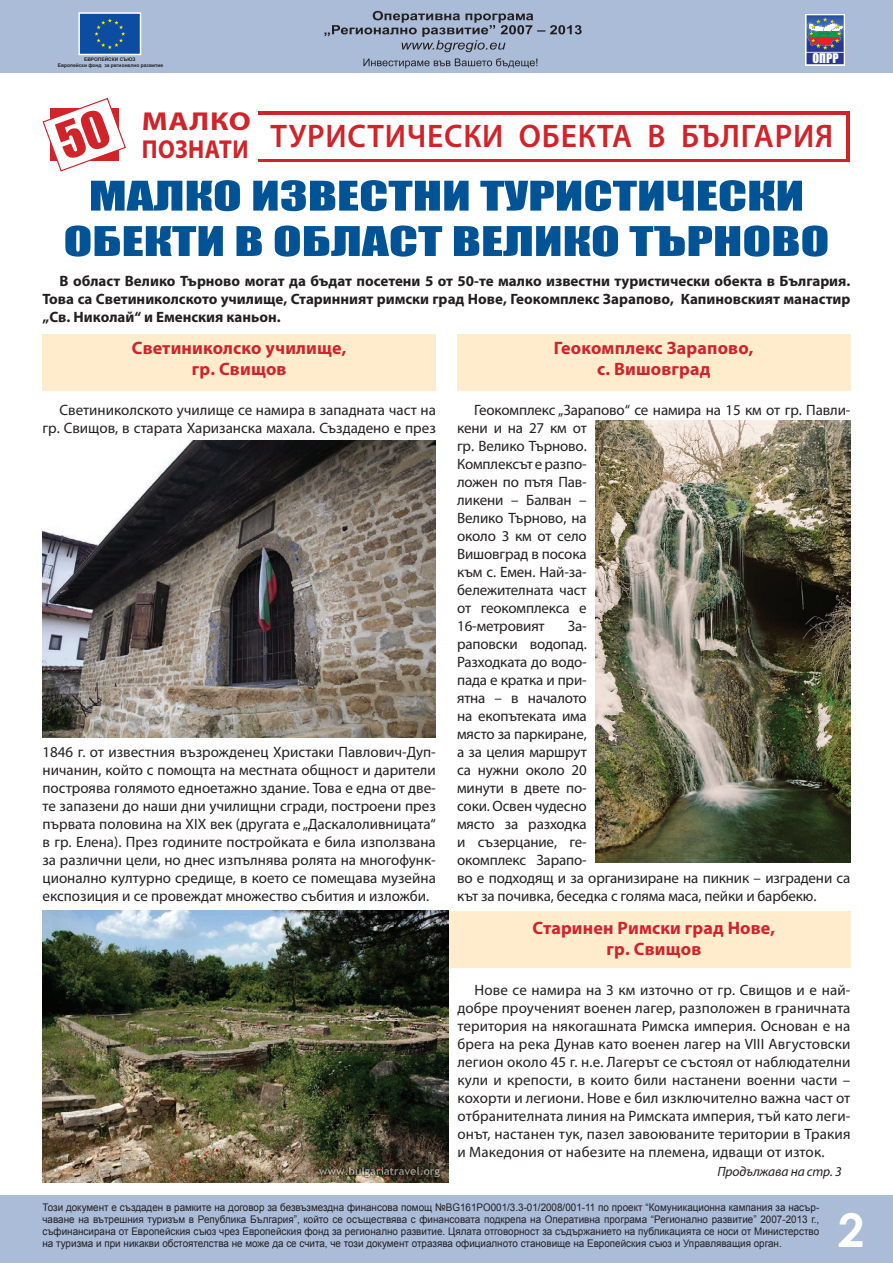
<style>
.page{position:relative;width:893px;height:1263px;background:#fff}
.page>*{position:absolute;margin:0;border:0;box-sizing:border-box;transform-origin:0 0}
.t1{font:700 46.5px "Century Gothic";color:#fff}
.t2{font:37.8px "Impact";color:#005495;scale:1.4 1}
.t3{font:600 32.7px "Myriad Pro";letter-spacing:.025em;color:#d1232a;scale:.96 1}
.t4{font:700 25.95px/28.3px "Myriad Pro";letter-spacing:.02em;color:#d1232a;scale:1.18 1}
.t5{font:700 18px/21.6px "Myriad Pro";letter-spacing:.01em;color:#d1232a;text-align:center}
.t6{font:15px/18px "Myriad Pro";letter-spacing:-.01em;color:#231f20;text-align:justify}
.t7{font:700 15px/18px "Myriad Pro";color:#231f20;text-align:justify}
.t8{font:italic 13.5px "Myriad Pro";letter-spacing:-.01em;color:#231f20}
.t9{font:12.45px "Impact";color:#fff}
.t10{font:10.5px/12px "Arial";color:#231f20;text-align:justify;scale:.94 1}
.t11{font:700 4.95px/5.8px "Arial";color:#231f20;text-align:center}
</style>
<div class="page">
<div style="left:0;top:0;width:893px;height:73px;background:#abbcd9"></div>
<svg style="left:363px;top:58px;width:174px;height:10px"></svg>
<svg style="left:324px;top:11px;width:258px;height:41px"></svg>
<svg style="left:78px;top:12px;width:64px;height:44px;background:#3368a9"></svg>
<div style="left:805px;top:14px;width:40px;height:52px;background:linear-gradient(to right,#ced2e6,#d2d5e8)"></div>
<img style="left:807px;top:15px;width:37px;height:49px">
<svg style="left:807px;top:17px;width:37px;height:33px"></svg>
<div style="left:0;top:1196px;width:893px;height:67px;background:#abbcd9"></div>
<div style="left:457px;top:335px;width:393px;height:56px;background:#feeccd"></div>
<div style="left:44px;top:911px;width:806px;height:57px;background:#feeccd"></div>
<img style="left:43px;top:551px;width:392px;height:187px">
<img style="left:595px;top:421px;width:255px;height:442px">
<img style="left:43px;top:910px;width:406px;height:272px">
<svg style="left:42px;top:97px;width:792px;height:454px"></svg>
<p class="t11" style="left:58px;top:57px;width:107px">ЕВРОПЕЙСКИ СЪЮЗ<br>Европейски фонд за регионално развитие</p>
<p class="t9" style="left:812px;top:49px;width:28px">ОПРР</p>
<h3 class="t4" style="left:142px;top:106px;width:94px">Малко<br>ПОЗНАТИ</h3>
<h2 class="t2" style="left:89px;top:166px;width:23px">МАЛКО</h2>
<h2 class="t2" style="left:251px;top:166px;width:21px">ИЗВЕСТНИ</h2>
<h2 class="t2" style="left:480px;top:166px;width:55px">ТУРИСТИ</h2>
<h2 class="t2" style="left:666px;top:166px;width:42px">ЧЕСКИ</h2>
<h2 class="t2" style="left:63px;top:212px;width:20px">ОБЕКТИ</h2>
<h2 class="t2" style="left:234px;top:212px;width:49px">ВОБЛАСТ</h2>
<h2 class="t2" style="left:452px;top:212px;width:21px">ВЕЛИКО</h2>
<h2 class="t2" style="left:629px;top:212px;width:22px">ТЪРНОВО</h2>
<p class="t7" style="left:43px;top:271px;width:809px;text-indent:17px">В област Велико Търново могат да бъдат посетени 5 от 50-те малко известни туристически обекта в България.<br>Това са Светиниколското училище, Старинният римски град Нове, Геокомплекс Зарапово, Капиновският манастир „Св. Николай“ и Еменския каньон.</p>
<h3 class="t3" style="left:270px;top:115px;width:588px">ТУРИСТИЧЕСКИ ОБЕКТА В БЪЛГАРИЯ</h3>
<p class="t5" style="left:132px;top:336px;width:216px">Светиниколско училище, гр. Свищов</p>
<p class="t6" style="left:43px;top:401px;width:395px;text-align:right">Светиниколското училище се намира в западната част на гр. Свищов, в старата Харизанска махала. Създадено е през</p>
<p class="t6" style="left:43px;top:743px;width:395px">1846 г. от известния възрожденец Христаки Павлович-Дуп&shy;ничанин, който с помощта на местната общност и дарители построява голямото едноетажно здание. Това е една от две&shy;те запазени до наши дни училищни сгради, построени през първата половина на XIX век (другата е „Даскалоливницата“ в гр. Елена). През годините постройката е била използвана за различни цели, но днес изпълнява ролята на многофунк&shy;ционално културно средище, в което се помещава музейна експозиция и се провеждат множество събития и изложби.</p>
<p class="t5" style="left:554px;top:336px;width:201px">Геокомплекс Зарапово, с. Вишовград</p>
<p class="t6" style="left:457px;top:401px;width:395px;text-align:left;text-indent:17px">Геокомплекс „Зарапово“ се намира на 15 км от гр. Павли&shy;кени и на 27 км от<br>гр. Велико Търново.<br>Комплексът е разпо-<br>ложен по пътя Пав-<br>ликени – Балван –<br>Велико Търново, на<br>около 3 км от село<br>Вишовград в посока<br>към с. Емен. Най-за-<br>бележителната част<br>от геокомплекса е<br>16-метровият</p>
<p class="t6" style="left:457px;top:617px;width:395px;text-align:left;text-indent:111px">За-<br>раповски водопад.<br>Разходката до водо-<br>пада е кратка и при-<br>ятна – в началото<br>на екопътеката има<br>място за паркиране,<br>а за целия маршрут<br>са нужни около 20<br>минути в двете по-<br>соки. Освен чудесно<br>място за разходка<br>и съзерцание, ге-<br>окомплекс Зарапо-<br>во е подходящ и за организиране на пикник – изградени са кът за почивка, беседка с голяма маса, пейки и барбекю.</p>
<p class="t5" style="left:533px;top:916px;width:244px">Старинен Римски град Нове, гр. Свищов</p>
<p class="t6" style="left:457px;top:980px;width:395px;text-indent:17px">Нове се намира на 3 км източно от гр. Свищов и е най&shy;добре проученият военен лагер, разположен в граничната територия на някогашната Римска империя. Основан е на брега на река Дунав като военен лагер на VІІІ Августовски легион около 45 г. н.е. Лагерът се състоял от наблюдателни кули и крепости, в които били настанени военни части – кохорти и легиони. Нове е бил изключително важна част от отбранителната линия на Римската империя, тъй като леги&shy;онът, настанен тук, пазел завоюваните територии в Тракия и Македония от набезите на племена, идващи от изток.</p>
<p class="t8" style="left:717px;top:1163px;width:126px">Продължава на стр. 3</p>
<p class="t10" style="left:43px;top:1202px;width:828px">Този документ е създаден в рамките на договор за безвъзмездна финансова помощ №BG161PO001/3.3-01/2008/001-11 по проект “Комуникационна кампания за насър&shy;чаване на вътрешния туризъм в Република България”, който се осъществява с финансовата подкрепа на Оперативна програма “Регионално развитие” 2007-2013 г., съфинансирана от Европейския съюз чрез Европейския фонд за регионално развитие. Цялата отговорност за съдържанието на публикацията се носи от Министерство на туризма и при никакви обстоятелства не може да се счита, че този документ отразява официалното становище на Европейския съюз и Управляващия орган.</p>
<h1 class="t1" style="left:838px;top:1195px;width:28px">2</h1>
</div>
